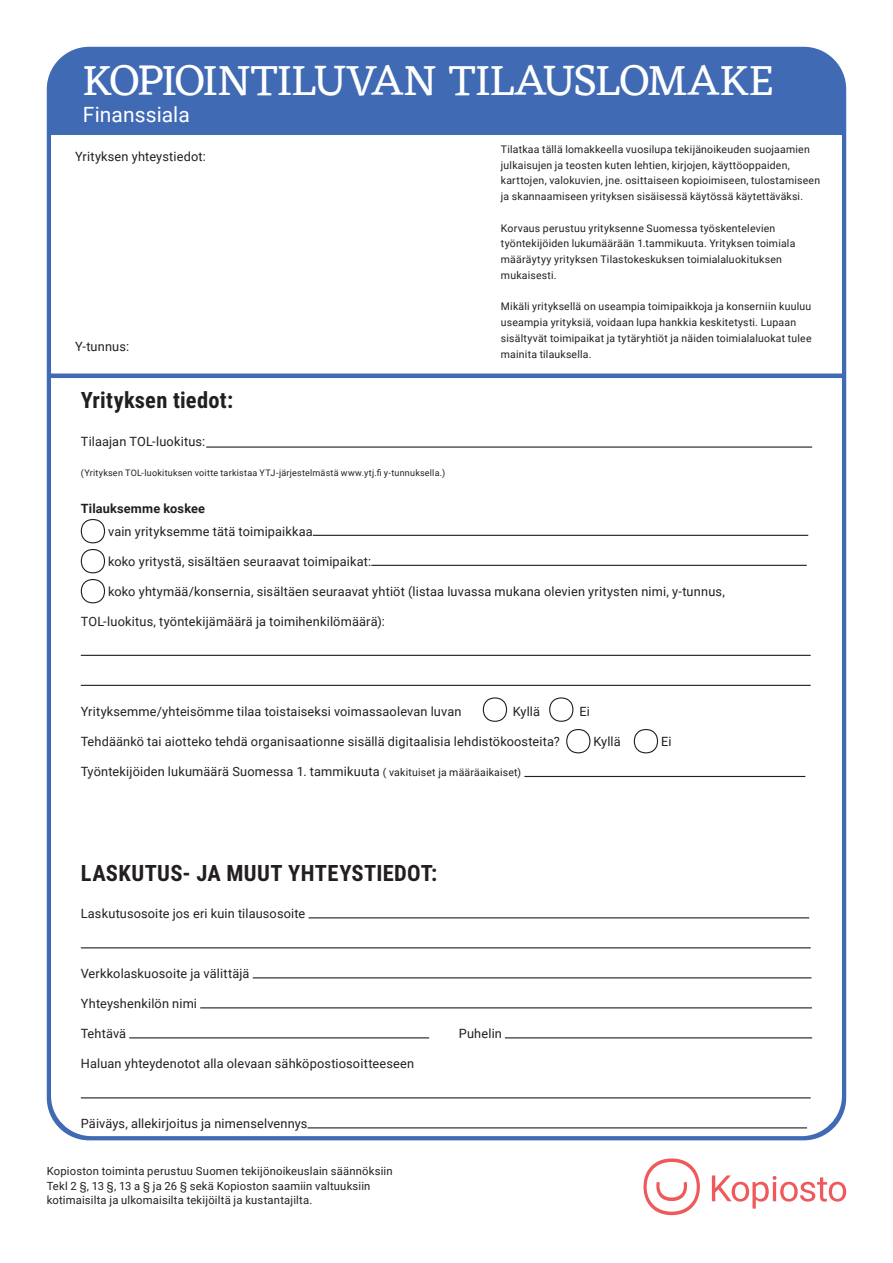
<style>
.page{position:relative;width:893px;height:1263px;background:#fff}
.page>*{position:absolute;margin:0;border:0;box-sizing:border-box;transform-origin:0 0}
.t1{font:45px "Eczar";letter-spacing:-.015em;color:#fff}
.t2{font:700 22.5px "Roboto Condensed";letter-spacing:.01em;color:#231f20}
.t3{font:21px "Roboto";letter-spacing:.005em;color:#fff}
.Leipis{font:12.75px "Roboto";letter-spacing:.01em;color:#231f20}
.t4{font:700 12.75px "Roboto";letter-spacing:.015em;color:#231f20}
.Ohjetekstit{font:11.25px/14.2px "Roboto";letter-spacing:.015em;color:#231f20}
.Ohjetekstit-2{font:10.5px/15.8px "Roboto";letter-spacing:.02em;color:#231f20}
.t5{font:9px "Roboto";letter-spacing:.025em;color:#231f20}
.s1{font-size:10.5px}
</style>
<div class="page">
<div style="left:47px;top:47px;width:799px;height:1093px;background:#406ab4;border-radius:43px"></div>
<div style="left:51px;top:378px;width:791px;height:758px;background:#fff"></div>
<div style="left:51px;top:135px;width:791px;height:238px;background:#fff"></div>
<svg style="left:643px;top:1158px;width:57px;height:57px"></svg>
<svg style="left:712px;top:1175px;width:134px;height:33px"></svg>
<hr style="left:313px;top:535px;width:495px;height:1px;background:#231f20">
<hr style="left:371px;top:565px;width:436px;height:1px;background:#231f20">
<svg style="left:80px;top:518px;width:26px;height:86px;background:#e6e5e5"></svg>
<hr style="left:81px;top:655px;width:730px;height:1px;background:#231f20">
<hr style="left:81px;top:685px;width:730px;height:1px;background:#231f20">
<svg style="left:566px;top:728px;width:25px;height:26px"></svg>
<svg style="left:633px;top:728px;width:26px;height:26px"></svg>
<hr style="left:524px;top:776px;width:281px;height:1px;background:#231f20">
<hr style="left:309px;top:917px;width:500px;height:1px;background:#231f20">
<hr style="left:81px;top:947px;width:730px;height:1px;background:#231f20">
<hr style="left:253px;top:977px;width:558px;height:1px;background:#231f20">
<hr style="left:200px;top:1007px;width:612px;height:1px;background:#231f20">
<hr style="left:129px;top:1037px;width:300px;height:1px;background:#231f20">
<hr style="left:505px;top:1037px;width:307px;height:1px;background:#231f20">
<hr style="left:81px;top:1097px;width:730px;height:1px;background:#231f20">
<hr style="left:307px;top:1127px;width:500px;height:1px;background:#231f20">
<hr style="left:206px;top:446px;width:606px;height:2px;background:#231f20">
<svg style="left:482px;top:697px;width:26px;height:25px"></svg>
<svg style="left:549px;top:697px;width:25px;height:25px"></svg>
<p class="t1" style="left:83px;top:49px;width:693px">KOPIOINTILUVAN TILAUSLOMAKE</p>
<p class="t3" style="left:83px;top:99px;width:108px">Finanssiala</p>
<p class="Ohjetekstit-2" style="left:501px;top:141px;width:321px">Tilatkaa tällä lomakkeella vuosilupa tekijänoikeuden suojaamien julkaisujen ja teosten kuten lehtien, kirjojen, käyttöoppaiden, karttojen, valokuvien, jne. osittaiseen kopioimiseen, tulostamiseen ja skannaamiseen yrityksen sisäisessä käytössä käytettäväksi.</p>
<p class="Ohjetekstit-2" style="left:501px;top:220px;width:296px">Korvaus perustuu yrityksenne Suomessa työskentelevien työntekijöiden lukumäärään 1.tammikuuta. Yrityksen toimiala määräytyy yrityksen Tilastokeskuksen toimialaluokituksen mukaisesti.</p>
<p class="Ohjetekstit-2" style="left:501px;top:298px;width:312px">Mikäli yrityksellä on useampia toimipaikkoja ja konserniin kuuluu useampia yrityksiä, voidaan lupa hankkia keskitetysti. Lupaan sisältyvät toimipaikat ja tytäryhtiöt ja näiden toimialaluokat tulee mainita tilauksella.</p>
<p class="Leipis" style="left:75px;top:148px;width:132px">Yrityksen yhteystiedot:</p>
<p class="Leipis" style="left:75px;top:337px;width:56px">Y-tunnus:</p>
<h2 class="t2" style="left:81px;top:385px;width:154px">Yrityksen tiedot:</h2>
<p class="Leipis" style="left:81px;top:432px;width:126px">Tilaajan TOL-luokitus:</p>
<p class="t5" style="left:81px;top:466px;width:366px">(Yrityksen TOL-luokituksen voitte tarkistaa YTJ-järjestelmästä www.ytj.fi y-tunnuksella.)</p>
<p class="t4" style="left:81px;top:500px;width:126px">Tilauksemme koskee</p>
<p class="Leipis" style="left:108px;top:522px;width:206px">vain yrityksemme tätä toimipaikkaa</p>
<p class="Leipis" style="left:108px;top:552px;width:265px">koko yritystä, sisältäen seuraavat toimipaikat:</p>
<p class="Leipis" style="left:108px;top:582px;width:618px">koko yhtymää/konsernia, sisältäen seuraavat yhtiöt (listaa luvassa mukana olevien yritysten nimi, y-tunnus,</p>
<p class="Leipis" style="left:81px;top:612px;width:306px">TOL-luokitus, työntekijämäärä ja toimihenkilömäärä):</p>
<p class="Leipis" style="left:81px;top:702px;width:382px">Yrityksemme/yhteisömme tilaa toistaiseksi voimassaolevan luvan</p>
<p class="Leipis" style="left:513px;top:702px;width:29px">Kyllä</p>
<p class="Leipis" style="left:579px;top:702px;width:12px">Ei</p>
<p class="Leipis" style="left:81px;top:732px;width:481px">Tehdäänkö tai aiotteko tehdä organisaationne sisällä digitaalisia lehdistökoosteita?</p>
<p class="Leipis" style="left:594px;top:732px;width:29px">Kyllä</p>
<p class="Leipis" style="left:661px;top:732px;width:12px">Ei</p>
<p class="Leipis" style="left:81px;top:762px;width:442px">Työntekijöiden lukumäärä Suomessa 1. tammikuuta <span class="s1">( vakituiset ja määräaikaiset)</span></p>
<h2 class="t2" style="left:81px;top:857px;width:358px">LASKUTUS- JA MUUT YHTEYSTIEDOT:</h2>
<p class="Leipis" style="left:81px;top:905px;width:226px">Laskutusosoite jos eri kuin tilausosoite</p>
<p class="Leipis" style="left:81px;top:965px;width:170px">Verkkolaskuosoite ja välittäjä</p>
<p class="Leipis" style="left:81px;top:995px;width:118px">Yhteyshenkilön nimi</p>
<p class="Leipis" style="left:81px;top:1025px;width:47px">Tehtävä</p>
<p class="Leipis" style="left:459px;top:1025px;width:45px">Puhelin</p>
<p class="Leipis" style="left:81px;top:1055px;width:335px">Haluan yhteydenotot alla olevaan sähköpostiosoitteeseen</p>
<p class="Leipis" style="left:81px;top:1115px;width:228px">Päiväys, allekirjoitus ja nimenselvennys</p>
<p class="Ohjetekstit" style="left:47px;top:1164px;width:347px">Kopioston toiminta perustuu Suomen tekijönoikeuslain säännöksiin<br>Tekl 2 §, 13 §, 13 a § ja 26 § sekä Kopioston saamiin valtuuksiin kotimaisilta ja ulkomaisilta tekijöiltä ja kustantajilta.</p>
</div>
